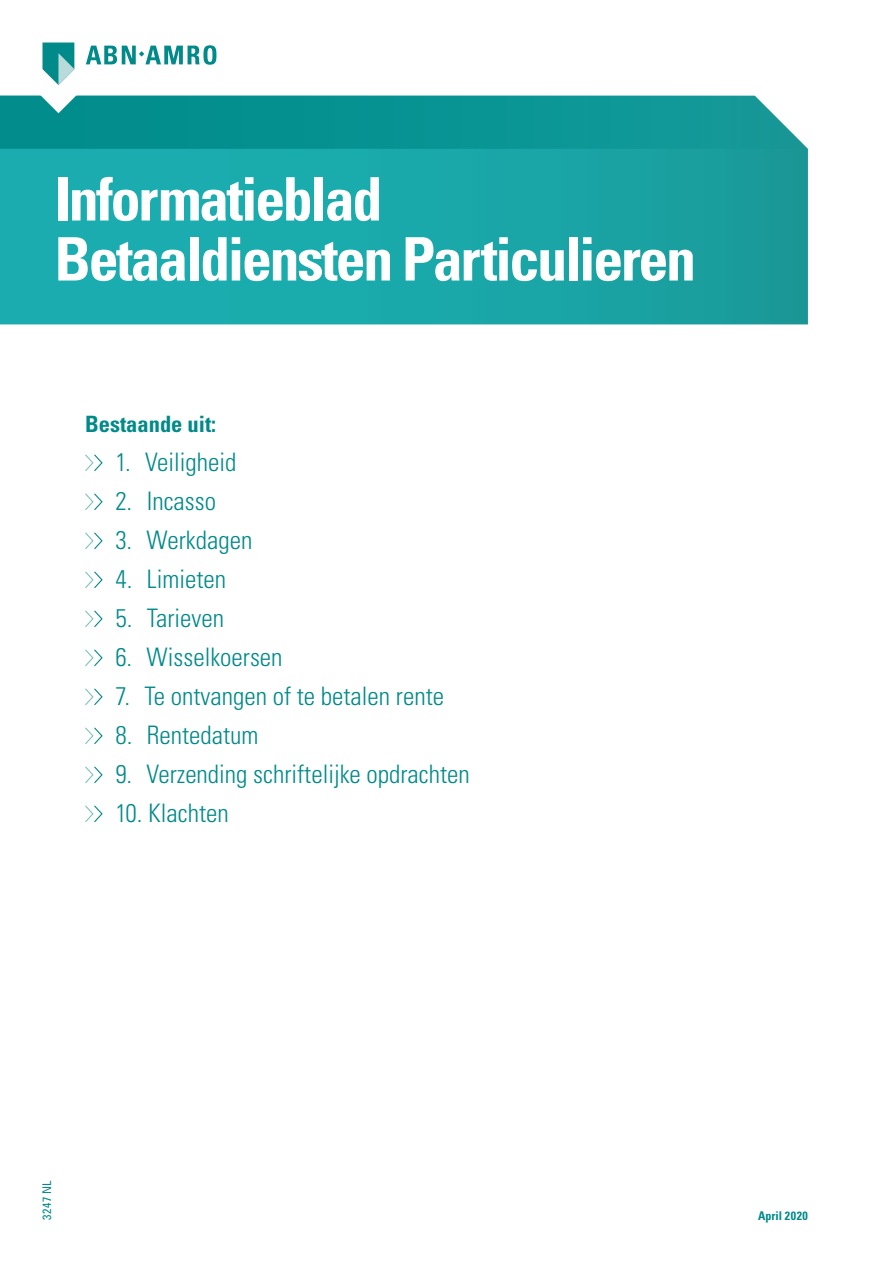
<style>
.page{position:relative;width:893px;height:1263px;background:#fff}
.page>*{position:absolute;margin:0;border:0;box-sizing:border-box;transform-origin:0 0}
.t1{font:700 condensed 60px/60px "Univers LT Std";letter-spacing:-.04em;color:#fff}
.t2{font:300 condensed 25.5px "Univers LT Std";color:#008a89}
.t3{font:700 condensed 22.5px "Univers LT Std";color:#008a89}
.t4{font:700 condensed 12px "Univers LT Std";color:#008a89}
.t5{font:condensed 12px "Univers LT Std";letter-spacing:.045em;color:#008a89}
</style>
<div class="page">
<svg style="left:0;top:149px;width:808px;height:175px;background:#1aa6a7"></svg>
<svg style="left:0;top:43px;width:808px;height:106px"></svg>
<svg style="left:85px;top:454px;width:18px;height:17px"></svg>
<svg style="left:85px;top:493px;width:18px;height:17px"></svg>
<svg style="left:85px;top:532px;width:18px;height:17px"></svg>
<svg style="left:85px;top:571px;width:18px;height:18px"></svg>
<svg style="left:85px;top:610px;width:18px;height:18px"></svg>
<svg style="left:85px;top:649px;width:18px;height:18px"></svg>
<svg style="left:85px;top:688px;width:18px;height:18px"></svg>
<svg style="left:85px;top:727px;width:18px;height:18px"></svg>
<svg style="left:85px;top:766px;width:18px;height:18px"></svg>
<svg style="left:85px;top:805px;width:18px;height:18px"></svg>
<h1 class="t1" style="left:54px;top:169px;width:643px">Informatieblad<br>Betaaldiensten Particulieren</h1>
<p class="t3" style="left:85px;top:410px;width:133px">Bestaande uit:</p>
<p class="t2" style="left:115px;top:447px;width:122px">1. Veiligheid</p>
<p class="t2" style="left:115px;top:486px;width:102px">2. Incasso</p>
<p class="t2" style="left:115px;top:525px;width:138px">3. Werkdagen</p>
<p class="t2" style="left:115px;top:564px;width:112px">4. Limieten</p>
<p class="t2" style="left:115px;top:603px;width:110px">5. Tarieven</p>
<p class="t2" style="left:115px;top:642px;width:169px">6. Wisselkoersen</p>
<p class="t2" style="left:115px;top:681px;width:330px">7. Te ontvangen of te betalen rente</p>
<p class="t2" style="left:115px;top:720px;width:145px">8. Rentedatum</p>
<p class="t2" style="left:115px;top:759px;width:356px">9. Verzending schriftelijke opdrachten</p>
<p class="t2" style="left:115px;top:798px;width:115px">10. Klachten</p>
<p class="t5" style="left:39px;top:1220px;width:41px;rotate:-90deg">3247 NL</p>
<p class="t4" style="left:758px;top:1208px;width:51px">April 2020</p>
</div>
